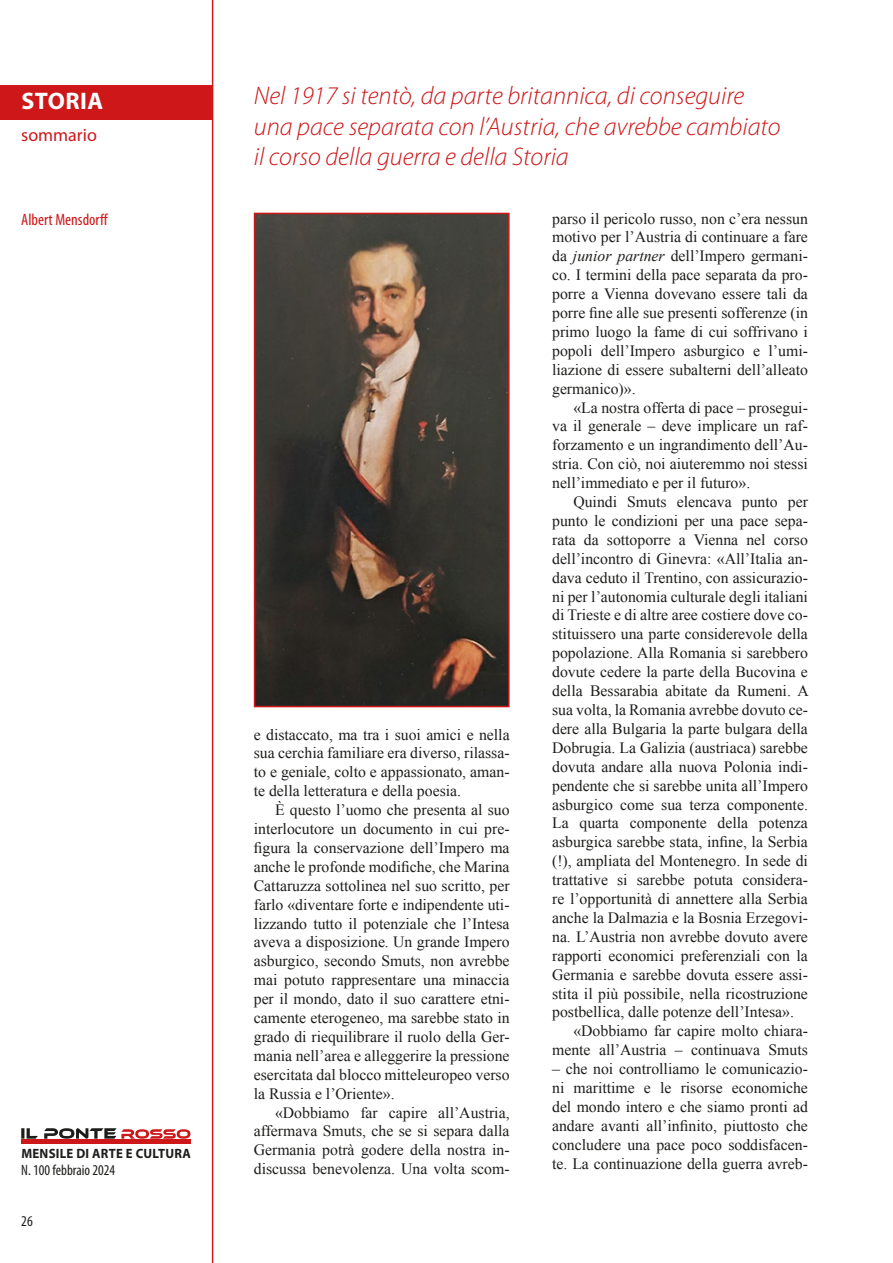
<style>
.page{position:relative;width:893px;height:1263px;background:#fff}
.page>*{position:absolute;margin:0;border:0;box-sizing:border-box;transform-origin:0 0}
.t1{font:italic 300 25.5px/30.6px "Myriad Pro";color:#cd1719}
.t2{font:700 24px "Myriad Pro";letter-spacing:.02em;color:#fff}
.t3{font:18px "Myriad Pro";color:#cd1719}
.t4{font:condensed 16.5px "Myriad Pro";color:#cd1719}
.t5{font:15.75px/18.9px "Times New Roman";color:#1d1d1b;text-align:justify}
.t6{font:condensed 15px "Myriad Pro";color:#1d1d1b}
.t7{font:700 13.5px "Myriad Pro";letter-spacing:.02em;color:#1d1d1b;scale:.95 1}
.s1{font-style:italic}
</style>
<div class="page">
<div style="left:0;top:85px;width:213px;height:34px;background:#cd1719"></div>
<hr style="left:212px;top:0;width:1px;height:1263px;background:#cd1719">
<hr style="left:21px;top:1139px;width:170px;height:4px;background:#cd1719">
<svg style="left:44px;top:1128px;width:146px;height:11px"></svg>
<svg style="left:21px;top:1128px;width:17px;height:11px"></svg>
<img style="left:257px;top:216px;width:250px;height:488px">
<div style="left:254px;top:213px;width:256px;height:494px;border:2px solid #cd1719"></div>
<h2 class="t2" style="left:21px;top:86px;width:83px">STORIA</h2>
<p class="t3" style="left:21px;top:124px;width:77px">sommario</p>
<p class="t4" style="left:21px;top:210px;width:89px">Albert Mensdorff</p>
<p class="t7" style="left:21px;top:1144px;width:180px">MENSILE DI ARTE E CULTURA</p>
<p class="t6" style="left:21px;top:1161px;width:95px">N. 100 febbraio 2024</p>
<p class="t6" style="left:21px;top:1212px;width:13px">26</p>
<h1 class="t1" style="left:254px;top:81px;width:528px">Nel 1917 si tentò, da parte britannica, di conseguire una pace separata con l’Austria, che avrebbe cambiato il corso della guerra e della Storia</h1>
<p class="t5" style="left:254px;top:724px;width:257px">e distaccato, ma tra i suoi amici e nella sua cerchia familiare era diverso, rilassa&shy;to e geniale, colto e appassionato, aman&shy;te della letteratura e della poesia.</p>
<p class="t5" style="left:254px;top:800px;width:257px;text-indent:21px">È questo l’uomo che presenta al suo interlocutore un documento in cui pre&shy;figura la conservazione dell’Impero ma anche le profonde modifiche, che Marina Cattaruzza sottolinea nel suo scritto, per farlo «diventare forte e indipendente uti&shy;lizzando tutto il potenziale che l’Intesa aveva a disposizione. Un grande Impero asburgico, secondo Smuts, non avrebbe mai potuto rappresentare una minaccia per il mondo, dato il suo carattere etni&shy;camente eterogeneo, ma sarebbe stato in grado di riequilibrare il ruolo della Ger&shy;mania nell’area e alleggerire la pressione esercitata dal blocco mitteleuropeo verso la Russia e l’Oriente».</p>
<p class="t5" style="left:254px;top:1102px;width:257px;text-indent:21px">«Dobbiamo far capire all’Austria, affermava Smuts, che se si separa dalla Germania potrà godere della nostra in&shy;discussa benevolenza. Una volta scom-</p>
<p class="t5" style="left:552px;top:209px;width:257px">parso il pericolo russo, non c’era nessun motivo per l’Austria di continuare a fare da <span class="s1">junior partner</span> dell’Impero germani&shy;co. I termini della pace separata da pro&shy;porre a Vienna dovevano essere tali da porre fine alle sue presenti sofferenze (in primo luogo la fame di cui soffrivano i popoli dell’Impero asburgico e l’umi&shy;liazione di essere subalterni dell’alleato germanico)».</p>
<p class="t5" style="left:552px;top:398px;width:257px;text-indent:21px">«La nostra offerta di pace – prosegui&shy;va il generale – deve implicare un raf&shy;forzamento e un ingrandimento dell’Au&shy;stria. Con ciò, noi aiuteremmo noi stessi nell’immediato e per il futuro».</p>
<p class="t5" style="left:573px;top:492px;width:236px">Quindi Smuts elencava punto per</p>
<p class="t5" style="left:552px;top:511px;width:257px">punto le condizioni per una pace sepa-</p>
<p class="t5" style="left:552px;top:530px;width:257px">rata da sottoporre a Vienna nel corso</p>
<p class="t5" style="left:552px;top:549px;width:257px">dell’incontro di Ginevra: «All’Italia an-</p>
<p class="t5" style="left:552px;top:568px;width:257px">dava ceduto il Trentino, con assicurazio-</p>
<p class="t5" style="left:552px;top:587px;width:257px">ni per l’autonomia culturale degli italiani</p>
<p class="t5" style="left:552px;top:605px;width:257px">di Trieste e di altre aree costiere dove co-</p>
<p class="t5" style="left:552px;top:624px;width:257px">stituissero una parte considerevole della</p>
<p class="t5" style="left:552px;top:643px;width:257px">popolazione. Alla Romania si sarebbero</p>
<p class="t5" style="left:552px;top:662px;width:257px">dovute cedere la parte della Bucovina e</p>
<p class="t5" style="left:552px;top:681px;width:258px">della Bessarabia abitate da Rumeni. A</p>
<p class="t5" style="left:552px;top:700px;width:257px">sua volta, la Romania avrebbe dovuto ce-</p>
<p class="t5" style="left:552px;top:719px;width:257px">dere alla Bulgaria la parte bulgara della</p>
<p class="t5" style="left:552px;top:738px;width:257px">Dobrugia. La Galizia (austriaca) sarebbe</p>
<p class="t5" style="left:552px;top:757px;width:257px">dovuta andare alla nuova Polonia indi-</p>
<p class="t5" style="left:552px;top:776px;width:257px">pendente che si sarebbe unita all’Impero</p>
<p class="t5" style="left:552px;top:794px;width:257px">asburgico come sua terza componente.</p>
<p class="t5" style="left:552px;top:813px;width:257px">La quarta componente della potenza</p>
<p class="t5" style="left:552px;top:832px;width:257px">asburgica sarebbe stata, infine, la Serbia</p>
<p class="t5" style="left:552px;top:851px;width:257px">(!), ampliata del Montenegro. In sede di</p>
<p class="t5" style="left:552px;top:870px;width:257px">trattative si sarebbe potuta considera-</p>
<p class="t5" style="left:552px;top:889px;width:257px">re l’opportunità di annettere alla Serbia</p>
<p class="t5" style="left:552px;top:908px;width:257px">anche la Dalmazia e la Bosnia Erzegovi-</p>
<p class="t5" style="left:552px;top:927px;width:257px">na. L’Austria non avrebbe dovuto avere</p>
<p class="t5" style="left:552px;top:946px;width:257px">rapporti economici preferenziali con la</p>
<p class="t5" style="left:552px;top:965px;width:257px">Germania e sarebbe dovuta essere assi-</p>
<p class="t5" style="left:552px;top:983px;width:257px">stita il più possibile, nella ricostruzione</p>
<p class="t5" style="left:552px;top:1002px;width:243px">postbellica, dalle potenze dell’Intesa».</p>
<p class="t5" style="left:573px;top:1021px;width:236px">«Dobbiamo far capire molto chiara-</p>
<p class="t5" style="left:552px;top:1040px;width:257px">mente all’Austria – continuava Smuts</p>
<p class="t5" style="left:552px;top:1059px;width:257px">– che noi controlliamo le comunicazio&shy;ni marittime e le risorse economiche del mondo intero e che siamo pronti ad andare avanti all’infinito, piuttosto che concludere una pace poco soddisfacen&shy;te. La continuazione della guerra avreb-</p>
</div>
